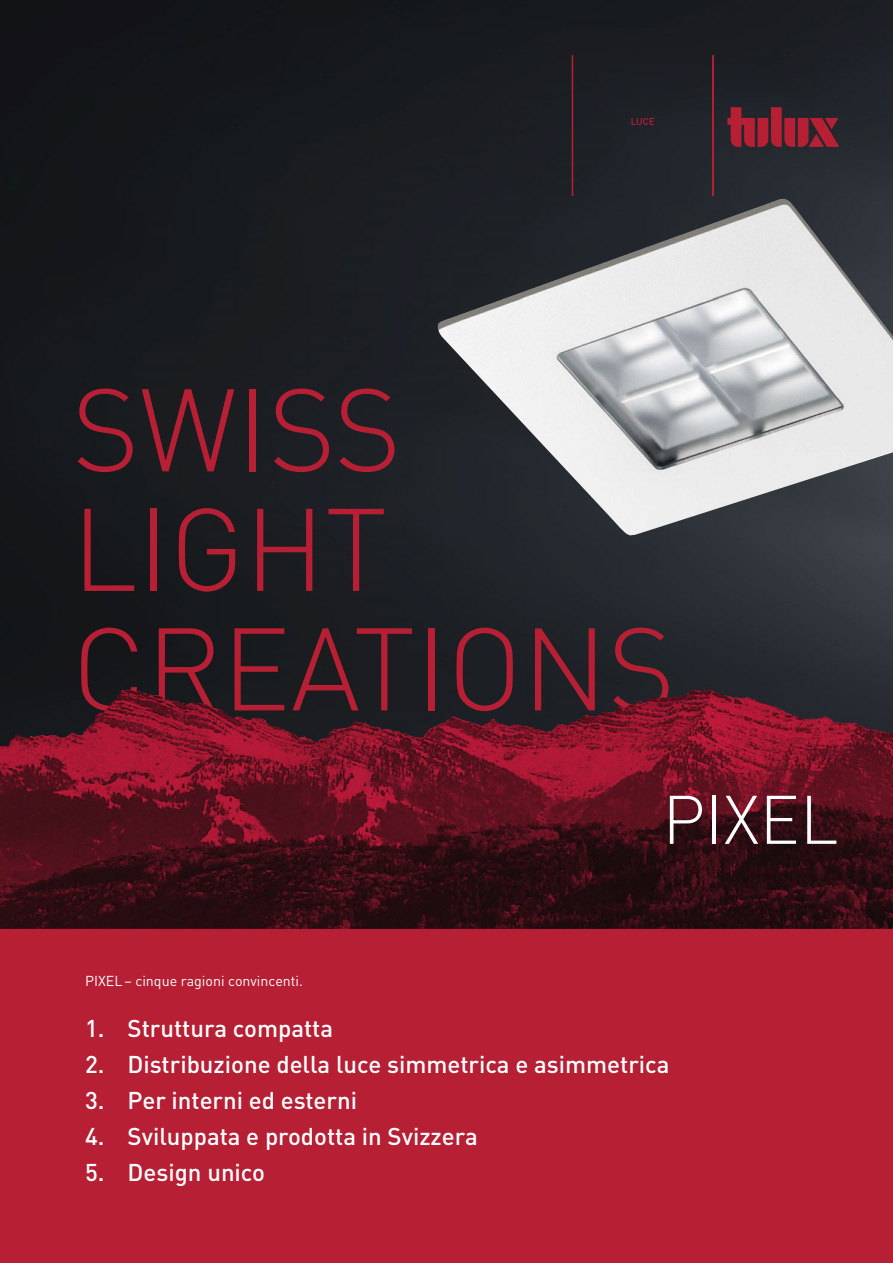
<style>
.page{position:relative;width:893px;height:1263px;background:#fff}
.page>*{position:absolute;margin:0;border:0;box-sizing:border-box;transform-origin:0 0}
.t1{font:300 115.35px/119.6px "DIN";color:#b61f34}
.t2{font:300 67.5px "DIN";color:#fff}
._5_Gründe{font:500 24px "DIN";color:#fff}
.Rubriktitel{font:14.25px "DIN";color:#fff}
</style>
<div class="page">
<img style="left:0;top:0;width:893px;height:689px">
<svg style="left:727px;top:107px;width:112px;height:40px;background:#782130"></svg>
<hr style="left:712px;top:55px;width:2px;height:141px;background:#b61f34">
<hr style="left:572px;top:55px;width:1px;height:141px;background:#b61f34">
<svg style="left:631px;top:118px;width:23px;height:7px"></svg>
<img style="left:437px;top:199px;width:456px;height:337px">
<div style="left:0;top:929px;width:893px;height:334px;background:#b61f34"></div>
<img style="left:0;top:689px;width:893px;height:240px">
<p class="t1" style="left:72px;top:369px;width:331px">SWISS</p>
<p class="t1" style="left:72px;top:488px;width:605px">LIGHT<br>CREATIONS</p>
<p class="Rubriktitel" style="left:85px;top:972px;width:220px">PIXEL– cinque ragioni convincenti.</p>
<p class="t2" style="left:662px;top:778px;width:177px">PIXEL</p>
<p class="_5_Gründe" style="left:85px;top:1013px;width:250px">1. Struttura compatta</p>
<p class="_5_Gründe" style="left:85px;top:1049px;width:586px">2. Distribuzione della luce simmetrica e asimmetrica</p>
<p class="_5_Gründe" style="left:85px;top:1085px;width:274px">3. Per interni ed esterni</p>
<p class="_5_Gründe" style="left:85px;top:1121px;width:394px">4. Sviluppata e prodotta in Svizzera</p>
<p class="_5_Gründe" style="left:85px;top:1157px;width:182px">5. Design unico</p>
</div>
